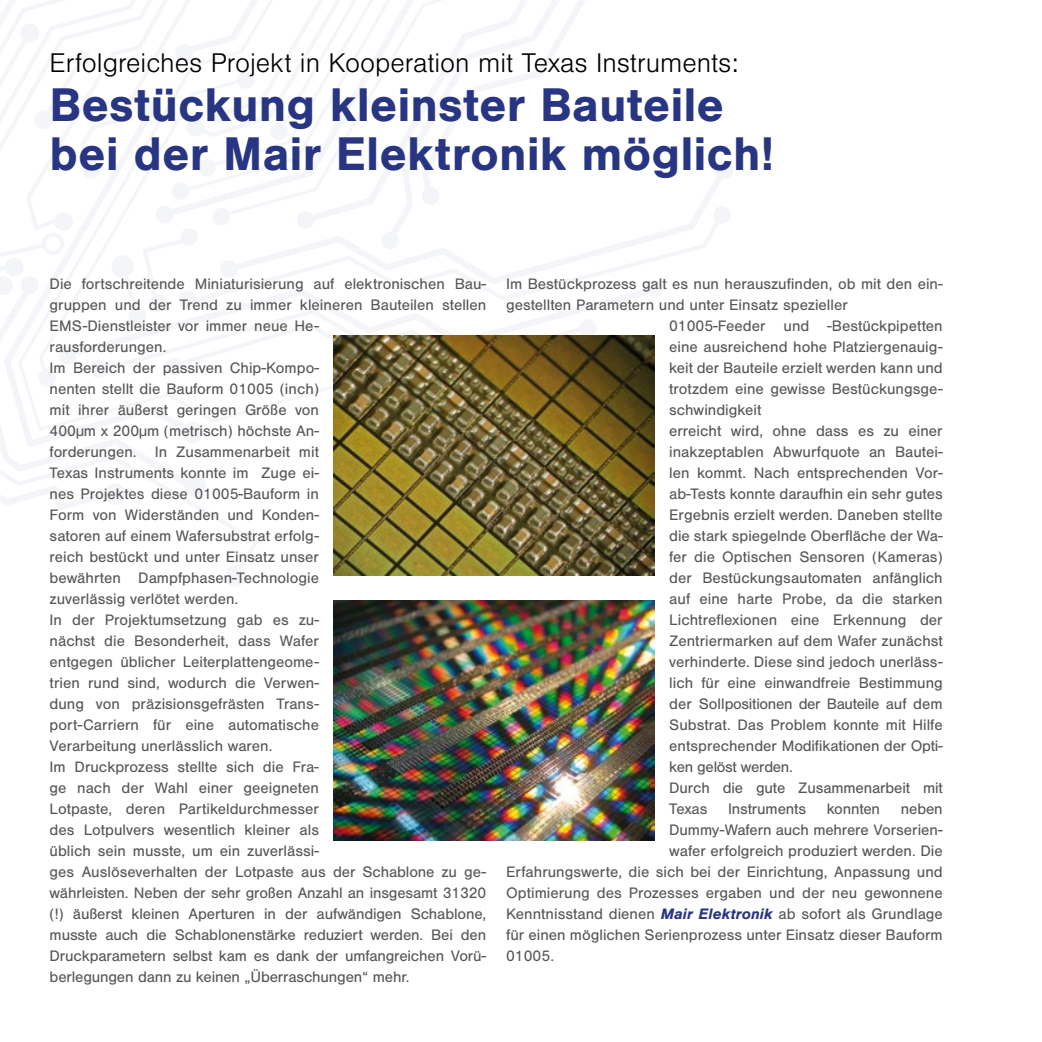
<style>
.page{position:relative;width:1042px;height:1042px;background:#fff}
.page>*{position:absolute;margin:0;border:0;box-sizing:border-box;transform-origin:0 0}
.t1{font:700 49px/49px "Nimbus San";color:#283583}
.t2{font:300 28px "Nimbus San";color:#000}
.t3{font:15.75px/21px "Nimbus San";color:#575756}
.t4{font:15.75px "Nimbus San";letter-spacing:-.02em;color:#575756}
.s1{font-weight:700;font-style:italic;color:#283583}
</style>
<div class="page">
<div style="left:713px;top:206px;width:18px;height:18px;border:4px solid #28348b;border-radius:50%"></div>
<div style="left:716px;top:161px;width:17px;height:18px;border:4px solid #28348b;border-radius:50%"></div>
<svg style="left:478px;top:314px;width:177px;height:47px"></svg>
<svg style="left:482px;top:288px;width:181px;height:26px"></svg>
<svg style="left:461px;top:0;width:267px;height:288px"></svg>
<svg style="left:461px;top:0;width:87px;height:218px"></svg>
<svg style="left:225px;top:0;width:236px;height:672px"></svg>
<svg style="left:191px;top:0;width:157px;height:537px"></svg>
<svg style="left:191px;top:0;width:102px;height:384px"></svg>
<svg style="left:0;top:0;width:191px;height:510px"></svg>
<img style="left:334px;top:335px;width:320px;height:241px">
<img style="left:334px;top:600px;width:320px;height:240px">
<h2 class="t2" style="left:50px;top:48px;width:690px">Erfolgreiches Projekt in Kooperation mit Texas Instruments:</h2>
<h1 class="t1" style="left:50px;top:81px;width:726px">Bestückung kleinster Bauteile bei der Mair Elektronik möglich!</h1>
<p class="t3" style="left:50px;top:274px;width:438px">Die fortschreitende Miniaturisierung auf elektronischen Bau&shy;gruppen und der Trend zu immer kleineren Bauteilen stellen EMS-Dienstleister vor immer neue He-<br>rausforderungen.<br>Im Bereich der passiven Chip-Kompo-<br>nenten stellt die Bauform 01005 (inch)<br>mit ihrer äußerst geringen Größe von<br>400μm x 200μm (metrisch) höchste An-<br>forderungen. In Zusammenarbeit mit<br>Texas Instruments konnte im Zuge ei-<br>nes Projektes diese 01005-Bauform in<br>Form von Widerständen und Konden-<br>satoren auf einem Wafersubstrat erfolg-<br>reich bestückt und unter Einsatz unser<br>bewährten Dampfphasen-Technologie<br>zuverlässig verlötet werden.<br>In der Projektumsetzung gab es zu-<br>nächst die Besonderheit, dass Wafer<br>entgegen üblicher Leiterplattengeome-<br>trien rund sind, wodurch die Verwen-<br>dung von präzisionsgefrästen Trans-<br>port-Carriern für eine automatische<br>Verarbeitung unerlässlich waren.<br>Im Druckprozess stellte sich die Fra-<br>ge nach der Wahl einer geeigneten<br>Lotpaste, deren Partikeldurchmesser<br>des Lotpulvers wesentlich kleiner als<br>üblich sein musste, um ein zuverlässi-<br>ges Auslöseverhalten der Lotpaste aus der Schablone zu ge&shy;währleisten. Neben der sehr großen Anzahl an insgesamt 31320 (!) äußerst kleinen Aperturen in der aufwändigen Schablone, musste auch die Schablonenstärke reduziert werden. Bei den Druckparametern selbst kam es dank der umfangreichen Vorü&shy;berlegungen dann zu keinen „Überraschungen“ mehr.</p>
<p class="t3" style="left:506px;top:273px;width:438px">Im Bestückprozess galt es nun herauszufinden, ob mit den ein-</p>
<p class="t3" style="left:506px;top:294px;width:343px">gestellten Parametern und unter Einsatz spezieller</p>
<p class="t3" style="left:669px;top:315px;width:275px">01005-Feeder und -Bestückpipetten</p>
<p class="t3" style="left:669px;top:336px;width:275px">eine ausreichend hohe Platziergenauig-</p>
<p class="t3" style="left:669px;top:357px;width:275px">keit der Bauteile erzielt werden kann und</p>
<p class="t3" style="left:669px;top:378px;width:275px">trotzdem eine gewisse Bestückungsge-</p>
<p class="t3" style="left:669px;top:399px;width:94px">schwindigkeit</p>
<p class="t3" style="left:669px;top:420px;width:275px">erreicht wird, ohne dass es zu einer</p>
<p class="t3" style="left:669px;top:441px;width:275px">inakzeptablen Abwurfquote an Bautei-</p>
<p class="t3" style="left:669px;top:462px;width:275px">len kommt. Nach entsprechenden Vor-</p>
<p class="t3" style="left:669px;top:483px;width:275px">ab-Tests konnte daraufhin ein sehr gutes</p>
<p class="t3" style="left:669px;top:504px;width:275px">Ergebnis erzielt werden. Daneben stellte</p>
<p class="t3" style="left:669px;top:525px;width:275px">die stark spiegelnde Oberfläche der Wa-</p>
<p class="t3" style="left:669px;top:546px;width:275px">fer die Optischen Sensoren (Kameras)</p>
<p class="t3" style="left:669px;top:567px;width:275px">der Bestückungsautomaten anfänglich</p>
<p class="t3" style="left:669px;top:588px;width:275px">auf eine harte Probe, da die starken</p>
<p class="t3" style="left:669px;top:609px;width:275px">Lichtreflexionen eine Erkennung der</p>
<p class="t3" style="left:669px;top:630px;width:275px">Zentriermarken auf dem Wafer zunächst</p>
<p class="t3" style="left:669px;top:651px;width:275px">verhinderte. Diese sind jedoch unerläss-</p>
<p class="t3" style="left:669px;top:672px;width:275px">lich für eine einwandfreie Bestimmung</p>
<p class="t4" style="left:669px;top:695px;width:275px">der Sollpositionen der Bauteile auf dem</p>
<p class="t3" style="left:669px;top:714px;width:275px">Substrat. Das Problem konnte mit Hilfe</p>
<p class="t3" style="left:669px;top:735px;width:275px">entsprechender Modifikationen der Opti-</p>
<p class="t4" style="left:669px;top:758px;width:125px">ken gelöst werden.</p>
<p class="t3" style="left:669px;top:777px;width:275px">Durch die gute Zusammenarbeit mit</p>
<p class="t3" style="left:669px;top:798px;width:40px">Texas</p>
<p class="t3" style="left:728px;top:798px;width:79px">Instruments</p>
<p class="t3" style="left:827px;top:798px;width:55px">konnten</p>
<p class="t3" style="left:901px;top:798px;width:43px">neben</p>
<p class="t3" style="left:669px;top:819px;width:275px">Dummy-Wafern auch mehrere Vorserien-</p>
<p class="t3" style="left:669px;top:840px;width:275px">wafer erfolgreich produziert werden. Die</p>
<p class="t3" style="left:506px;top:861px;width:438px">Erfahrungswerte, die sich bei der Einrichtung, Anpassung und</p>
<p class="t3" style="left:506px;top:882px;width:438px">Optimierung des Prozesses ergaben und der neu gewonnene</p>
<p class="t3" style="left:506px;top:903px;width:438px">Kenntnisstand dienen <span class="s1">Mair Elektronik</span> ab sofort als Grundlage</p>
<p class="t3" style="left:506px;top:924px;width:438px">für einen möglichen Serienprozess unter Einsatz dieser Bauform</p>
<p class="t3" style="left:506px;top:945px;width:50px">01005.</p>
</div>
